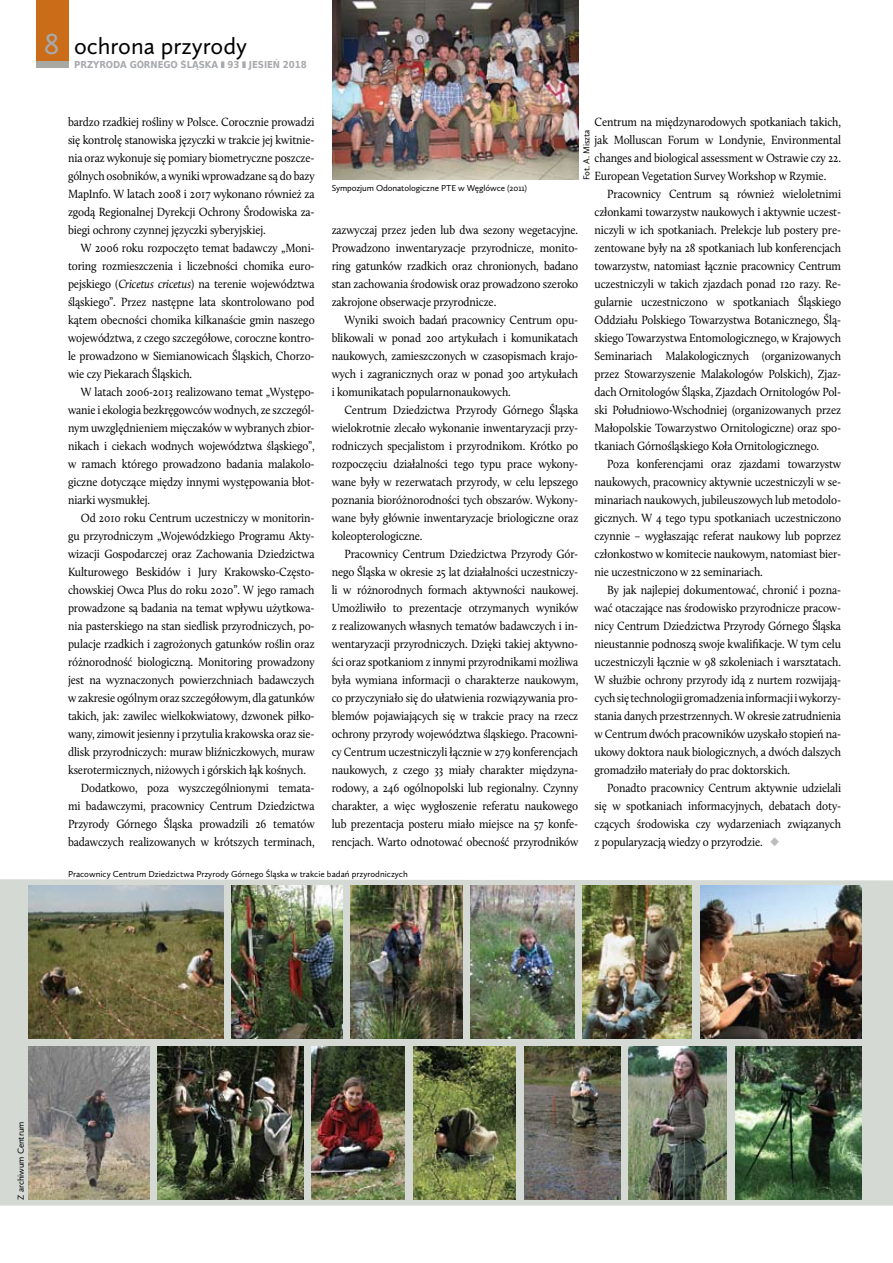
<style>
.page{position:relative;width:893px;height:1263px;background:#fff}
.page>*{position:absolute;margin:0;border:0;box-sizing:border-box;transform-origin:0 0}
.t1{font:30px "Calluna Sans";color:#a7a9ac}
.t2{font:24px "Calluna Sans";color:#000}
.t3{font:12.3px/18px "Calluna";letter-spacing:-.01em;color:#000;text-align:justify;scale:.92 1}
.t4{font:700 9.6px "DejaVu Sans Condensed";letter-spacing:-.01em;color:#a7a9ac}
.t5{font:9px "Calluna Sans";letter-spacing:-.01em;color:#000}
.s1{font-style:italic}
.s2{color:#babcbe}
</style>
<div class="page">
<svg style="left:0;top:879px;width:893px;height:326px;background:#cbd0c8"></svg>
<div style="left:36px;top:61px;width:32px;height:7px;background:#a8a9a3"></div>
<div style="left:36px;top:0;width:32px;height:61px;background:#ca6c18"></div>
<img style="left:332px;top:0;width:246px;height:180px">
<img style="left:628px;top:1046px;width:99px;height:153px">
<img style="left:28px;top:1046px;width:121px;height:153px">
<img style="left:583px;top:885px;width:109px;height:153px">
<img style="left:471px;top:885px;width:103px;height:153px">
<img style="left:28px;top:885px;width:195px;height:153px">
<img style="left:700px;top:885px;width:162px;height:153px">
<img style="left:232px;top:885px;width:110px;height:153px">
<img style="left:312px;top:1046px;width:93px;height:153px">
<img style="left:351px;top:885px;width:112px;height:153px">
<img style="left:735px;top:1046px;width:127px;height:153px">
<img style="left:524px;top:1046px;width:96px;height:153px">
<img style="left:414px;top:1046px;width:102px;height:153px">
<img style="left:158px;top:1046px;width:145px;height:153px">
<h1 class="t1" style="left:44px;top:26px;width:18px">8</h1>
<h2 class="t2" style="left:74px;top:31px;width:175px">ochrona przyrody</h2>
<p class="t4" style="left:74px;top:57px;width:234px">PRZYRODA GORNEGO SLĄSKA 93 JESIEŃ 2018</p>
<p class="t3" style="left:68px;top:113px;width:270px">bardzo rzadkiej rośliny w Polsce. Corocznie prowadzi się kontrolę stanowiska języczki w trakcie jej kwitnie&shy;nia oraz wykonuje się pomiary biometryczne poszcze&shy;gólnych osobników, a wyniki wprowadzane są do bazy MapInfo. W latach 2008 i 2017 wykonano również za zgodą Regionalnej Dyrekcji Ochrony Środowiska za&shy;biegi ochrony czynnej języczki syberyjskiej.</p>
<p class="t3" style="left:68px;top:239px;width:270px;text-indent:13px">W 2006 roku rozpoczęto temat badawczy „Moni&shy;toring rozmieszczenia i liczebności chomika euro&shy;pejskiego (<span class="s1">Cricetus cricetus</span>) na terenie województwa śląskiego”. Przez następne lata skontrolowano pod kątem obecności chomika kilkanaście gmin naszego województwa, z czego szczegółowe, coroczne kontro&shy;le prowadzono w Siemianowicach Śląskich, Chorzo&shy;wie czy Piekarach Śląskich.</p>
<p class="t3" style="left:68px;top:383px;width:270px;text-indent:13px">W latach 2006-2013 realizowano temat „Występo&shy;wanie i ekologia bezkręgowców wodnych, ze szczegól&shy;nym uwzględnieniem mięczaków w wybranych zbior&shy;nikach i ciekach wodnych województwa śląskiego”, w ramach którego prowadzono badania malakolo&shy;giczne dotyczące między innymi występowania błot&shy;niarki wysmukłej.</p>
<p class="t3" style="left:81px;top:508px;width:256px">Od 2010 roku Centrum uczestniczy w monitorin-</p>
<p class="t3" style="left:68px;top:526px;width:270px">gu przyrodniczym „Wojewódzkiego Programu Akty-</p>
<p class="t3" style="left:68px;top:544px;width:270px">wizacji Gospodarczej oraz Zachowania Dziedzictwa</p>
<p class="t3" style="left:68px;top:562px;width:270px">Kulturowego Beskidów i Jury Krakowsko-Często-</p>
<p class="t3" style="left:68px;top:580px;width:270px">chowskiej Owca Plus do roku 2020”. W jego ramach</p>
<p class="t3" style="left:68px;top:598px;width:270px">prowadzone są badania na temat wpływu użytkowa-</p>
<p class="t3" style="left:68px;top:616px;width:270px">nia pasterskiego na stan siedlisk przyrodniczych, po-</p>
<p class="t3" style="left:68px;top:634px;width:270px">pulacje rzadkich i zagrożonych gatunków roślin oraz</p>
<p class="t3" style="left:68px;top:652px;width:270px">różnorodność biologiczną. Monitoring prowadzony</p>
<p class="t3" style="left:68px;top:670px;width:270px">jest na wyznaczonych powierzchniach badawczych</p>
<p class="t3" style="left:68px;top:688px;width:270px">w zakresie ogólnym oraz szczegółowym, dla gatunków</p>
<p class="t3" style="left:68px;top:706px;width:270px">takich, jak: zawilec wielkokwiatowy, dzwonek piłko-</p>
<p class="t3" style="left:68px;top:724px;width:270px">wany, zimowit jesienny i przytulia krakowska oraz sie-</p>
<p class="t3" style="left:68px;top:742px;width:270px">dlisk przyrodniczych: muraw bliźniczkowych, muraw</p>
<p class="t3" style="left:68px;top:760px;width:260px">kserotermicznych, niżowych i górskich łąk kośnych.</p>
<p class="t3" style="left:81px;top:778px;width:256px">Dodatkowo, poza wyszczególnionymi temata-</p>
<p class="t3" style="left:68px;top:796px;width:270px">mi badawczymi, pracownicy Centrum Dziedzictwa</p>
<p class="t3" style="left:68px;top:814px;width:270px">Przyrody Górnego Śląska prowadzili 26 tematów</p>
<p class="t3" style="left:68px;top:832px;width:270px">badawczych realizowanych w krótszych terminach,</p>
<p class="t3" style="left:594px;top:113px;width:270px">Centrum na międzynarodowych spotkaniach takich, jak Molluscan Forum w Londynie, Environmental changes and biological assessment w Ostrawie czy 22.<br>European Vegetation Survey Workshop w Rzymie.</p>
<p class="t3" style="left:594px;top:185px;width:270px;text-indent:13px">Pracownicy Centrum są również wieloletnimi członkami towarzystw naukowych i aktywnie uczest&shy;niczyli w ich spotkaniach. Prelekcje lub postery pre&shy;zentowane były na 28 spotkaniach lub konferencjach towarzystw, natomiast łącznie pracownicy Centrum uczestniczyli w takich zjazdach ponad 120 razy. Re&shy;gularnie uczestniczono w spotkaniach Śląskiego Oddziału Polskiego Towarzystwa Botanicznego, Ślą&shy;skiego Towarzystwa Entomologicznego, w Krajowych Seminariach Malakologicznych (organizowanych przez Stowarzyszenie Malakologów Polskich), Zjaz&shy;dach Ornitologów Śląska, Zjazdach Ornitologów Pol&shy;ski Południowo-Wschodniej (organizowanych przez Małopolskie Towarzystwo Ornitologiczne) oraz spo&shy;tkaniach Górnośląskiego Koła Ornitologicznego.</p>
<p class="t3" style="left:594px;top:455px;width:270px;text-indent:13px">Poza konferencjami oraz zjazdami towarzystw naukowych, pracownicy aktywnie uczestniczyli w se&shy;minariach naukowych, jubileuszowych lub metodolo&shy;gicznych. W 4 tego typu spotkaniach uczestniczono czynnie – wygłaszając referat naukowy lub poprzez członkostwo w komitecie naukowym, natomiast bier&shy;nie uczestniczono w 22 seminariach.</p>
<p class="t3" style="left:594px;top:581px;width:270px;text-indent:13px">By jak najlepiej dokumentować, chronić i pozna&shy;wać otaczające nas środowisko przyrodnicze pracow&shy;nicy Centrum Dziedzictwa Przyrody Górnego Śląska nieustannie podnoszą swoje kwalifikacje. W tym celu uczestniczyli łącznie w 98 szkoleniach i warsztatach.<br>W służbie ochrony przyrody idą z nurtem rozwijają&shy;cych się technologii gromadzenia informacji i wykorzy&shy;stania danych przestrzennych. W okresie zatrudnienia w Centrum dwóch pracowników uzyskało stopień na&shy;ukowy doktora nauk biologicznych, a dwóch dalszych gromadziło materiały do prac doktorskich.</p>
<p class="t3" style="left:594px;top:779px;width:270px;text-indent:13px">Ponadto pracownicy Centrum aktywnie udzielali się w spotkaniach informacyjnych, debatach doty&shy;czących środowiska czy wydarzeniach związanych z popularyzacją wiedzy o przyrodzie. <span class="s2">◆</span></p>
<p class="t5" style="left:581px;top:180px;width:52px;rotate:-90deg">Fot. A. Miszta</p>
<p class="t5" style="left:332px;top:183px;width:197px">Sympozjum Odonatologiczne PTE w Węglówce (2011)</p>
<p class="t3" style="left:332px;top:221px;width:270px">zazwyczaj przez jeden lub dwa sezony wegetacyjne.<br>Prowadzono inwentaryzacje przyrodnicze, monito&shy;ring gatunków rzadkich oraz chronionych, badano stan zachowania środowisk oraz prowadzono szeroko zakrojone obserwacje przyrodnicze.</p>
<p class="t3" style="left:332px;top:311px;width:270px;text-indent:13px">Wyniki swoich badań pracownicy Centrum opu&shy;blikowali w ponad 200 artykułach i komunikatach naukowych, zamieszczonych w czasopismach krajo&shy;wych i zagranicznych oraz w ponad 300 artykułach i komunikatach popularnonaukowych.</p>
<p class="t3" style="left:332px;top:401px;width:270px;text-indent:13px">Centrum Dziedzictwa Przyrody Górnego Śląska wielokrotnie zlecało wykonanie inwentaryzacji przy&shy;rodniczych specjalistom i przyrodnikom. Krótko po rozpoczęciu działalności tego typu prace wykony&shy;wane były w rezerwatach przyrody, w celu lepszego poznania bioróżnorodności tych obszarów. Wykony&shy;wane były głównie inwentaryzacje briologiczne oraz koleopterologiczne.</p>
<p class="t3" style="left:332px;top:545px;width:270px;text-indent:13px">Pracownicy Centrum Dziedzictwa Przyrody Gór&shy;nego Śląska w okresie 25 lat działalności uczestniczy&shy;li w różnorodnych formach aktywności naukowej.<br>Umożliwiło to prezentacje otrzymanych wyników z realizowanych własnych tematów badawczych i in&shy;wentaryzacji przyrodniczych. Dzięki takiej aktywno&shy;ści oraz spotkaniom z innymi przyrodnikami możliwa była wymiana informacji o charakterze naukowym, co przyczyniało się do ułatwienia rozwiązywania pro&shy;blemów pojawiających się w trakcie pracy na rzecz ochrony przyrody województwa śląskiego. Pracowni&shy;cy Centrum uczestniczyli łącznie w 279 konferencjach naukowych, z czego 33 miały charakter międzyna&shy;rodowy, a 246 ogólnopolski lub regionalny. Czynny charakter, a więc wygłoszenie referatu naukowego lub prezentacja posteru miało miejsce na 57 konfe&shy;rencjach. Warto odnotować obecność przyrodników</p>
<p class="t5" style="left:68px;top:868px;width:341px">Pracownicy Centrum Dziedzictwa Przyrody Górnego Śląska w trakcie badań przyrodniczych</p>
<p class="t5" style="left:15px;top:1199px;width:79px;rotate:-90deg">Z archiwum Centrum</p>
</div>
